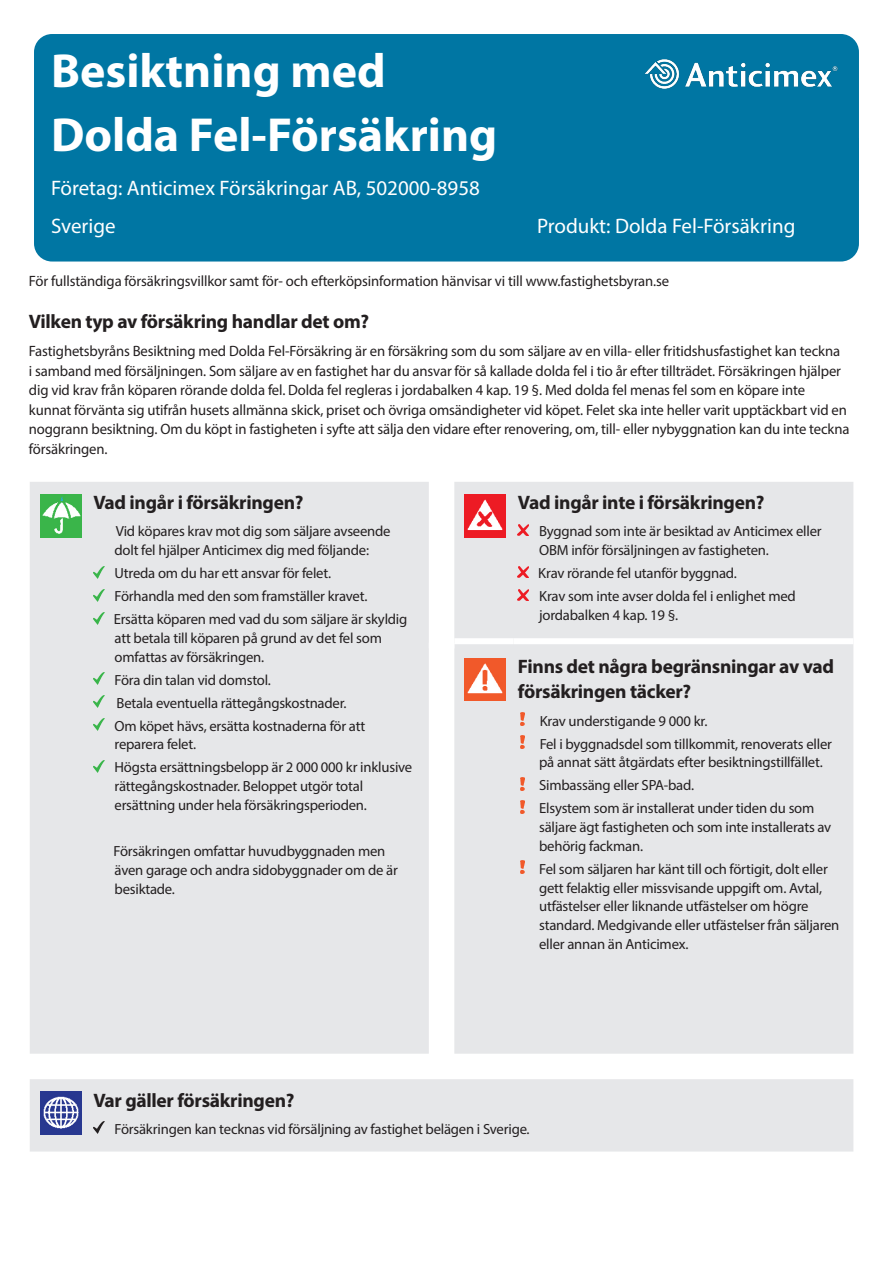
<style>
.page{position:relative;width:893px;height:1263px;background:#fff}
.page>*{position:absolute;margin:0;border:0;box-sizing:border-box;transform-origin:0 0}
.Form_title{font:700 48px "Myriad Pro";color:#fff}
.Company_Product_head{font:21px "Myriad Pro";color:#fff}
.Cover_subhead{font:700 19.5px/25.5px "Myriad Pro";letter-spacing:-.015em;color:#231f20}
.Form_intro{font:15px/19.5px "Myriad Pro";letter-spacing:-.01em;color:#231f20}
.Covered_bullets{font:14.7px/18.8px "Myriad Pro";letter-spacing:-.015em;color:#231f20}
</style>
<div class="page">
<div style="left:34px;top:34px;width:825px;height:227px;background:#0076a3;border-radius:18px"></div>
<div style="left:30px;top:482px;width:823px;height:669px;background:#e6e7e9"></div>
<div style="left:454px;top:638px;width:60px;height:6px;background:#fff"></div>
<div style="left:514px;top:638px;width:339px;height:6px;background:#fff"></div>
<div style="left:429px;top:642px;width:25px;height:6px;background:#fff"></div>
<img style="left:40px;top:495px;width:41px;height:42px">
<svg style="left:93px;top:566px;width:11px;height:12px"></svg>
<svg style="left:93px;top:589px;width:11px;height:12px"></svg>
<svg style="left:93px;top:612px;width:11px;height:12px"></svg>
<svg style="left:93px;top:673px;width:11px;height:12px"></svg>
<svg style="left:93px;top:696px;width:11px;height:12px"></svg>
<svg style="left:93px;top:719px;width:11px;height:12px"></svg>
<svg style="left:93px;top:760px;width:11px;height:12px"></svg>
<img style="left:465px;top:495px;width:41px;height:42px">
<svg style="left:518px;top:524px;width:11px;height:11px"></svg>
<svg style="left:518px;top:566px;width:11px;height:11px"></svg>
<svg style="left:518px;top:589px;width:11px;height:11px"></svg>
<img style="left:465px;top:658px;width:41px;height:43px">
<svg style="left:521px;top:712px;width:3px;height:13px"></svg>
<svg style="left:521px;top:735px;width:3px;height:13px"></svg>
<svg style="left:521px;top:777px;width:3px;height:13px"></svg>
<svg style="left:521px;top:800px;width:3px;height:13px"></svg>
<img style="left:521px;top:860px;width:3px;height:14px">
<img style="left:40px;top:1092px;width:41px;height:42px">
<svg style="left:93px;top:1122px;width:11px;height:12px"></svg>
<img style="left:644px;top:59px;width:194px;height:30px">
<p class="Form_title" style="left:51px;top:40px;width:336px">Besiktning med</p>
<p class="Form_title" style="left:51px;top:104px;width:448px">Dolda Fel-Försäkring</p>
<p class="Company_Product_head" style="left:51px;top:175px;width:430px">Företag: Anticimex Försäkringar AB, 502000-8958</p>
<p class="Company_Product_head" style="left:51px;top:213px;width:66px">Sverige</p>
<p class="Company_Product_head" style="left:537px;top:213px;width:260px">Produkt: Dolda Fel-Försäkring</p>
<p class="Form_intro" style="left:29px;top:271px;width:642px">För fullständiga försäkringsvillkor samt för- och efterköpsinformation hänvisar vi till www.fastighetsbyran.se</p>
<p class="Cover_subhead" style="left:29px;top:308px;width:342px">Vilken typ av försäkring handlar det om?</p>
<p class="Form_intro" style="left:29px;top:341px;width:822px">Fastighetsbyråns Besiktning med Dolda Fel-Försäkring är en försäkring som du som säljare av en villa- eller fritidshusfastighet kan teckna<br>i samband med försäljningen. Som säljare av en fastighet har du ansvar för så kallade dolda fel i tio år efter tillträdet. Försäkringen hjälper dig vid krav från köparen rörande dolda fel. Dolda fel regleras i jordabalken 4 kap. 19 §. Med dolda fel menas fel som en köpare inte kunnat förvänta sig utifrån husets allmänna skick, priset och övriga omsändigheter vid köpet. Felet ska inte heller varit upptäckbart vid en noggrann besiktning. Om du köpt in fastigheten i syfte att sälja den vidare efter renovering, om, till- eller nybyggnation kan du inte teckna försäkringen.</p>
<p class="Cover_subhead" style="left:93px;top:489px;width:212px">Vad ingår i försäkringen?</p>
<p class="Covered_bullets" style="left:115px;top:522px;width:278px">Vid köpares krav mot dig som säljare avseende dolt fel hjälper Anticimex dig med följande:</p>
<p class="Covered_bullets" style="left:115px;top:564px;width:218px">Utreda om du har ett ansvar för felet.</p>
<p class="Covered_bullets" style="left:115px;top:587px;width:254px">Förhandla med den som framställer kravet.</p>
<p class="Covered_bullets" style="left:114px;top:610px;width:295px">Ersätta köparen med vad du som säljare är skyldig att betala till köparen på grund av det fel som omfattas av försäkringen.</p>
<p class="Covered_bullets" style="left:115px;top:670px;width:158px">Föra din talan vid domstol.</p>
<p class="Covered_bullets" style="left:117px;top:693px;width:231px">Betala eventuella rättegångskostnader.</p>
<p class="Covered_bullets" style="left:115px;top:716px;width:252px">Om köpet hävs, ersätta kostnaderna för att reparera felet.</p>
<p class="Covered_bullets" style="left:115px;top:758px;width:299px">Högsta ersättningsbelopp är 2 000 000 kr inklusive rättegångskostnader. Beloppet utgör total ersättning under hela försäkringsperioden.</p>
<p class="Covered_bullets" style="left:114px;top:841px;width:286px">Försäkringen omfattar huvudbyggnaden men även garage och andra sidobyggnader om de är besiktade.</p>
<p class="Cover_subhead" style="left:518px;top:489px;width:248px">Vad ingår inte i försäkringen?</p>
<p class="Covered_bullets" style="left:539px;top:522px;width:284px">Byggnad som inte är besiktad av Anticimex eller<br>OBM inför försäljningen av fastigheten.</p>
<p class="Covered_bullets" style="left:538px;top:564px;width:200px">Krav rörande fel utanför byggnad.</p>
<p class="Covered_bullets" style="left:539px;top:587px;width:258px">Krav som inte avser dolda fel i enlighet med jordabalken 4 kap. 19 §.</p>
<p class="Cover_subhead" style="left:518px;top:653px;width:318px">Finns det några begränsningar av vad försäkringen täcker?</p>
<p class="Covered_bullets" style="left:540px;top:711px;width:169px">Krav understigande 9 000 kr.</p>
<p class="Covered_bullets" style="left:539px;top:734px;width:294px">Fel i byggnadsdel som tillkommit, renoverats eller på annat sätt åtgärdats efter besiktningstillfället.</p>
<p class="Covered_bullets" style="left:539px;top:776px;width:156px">Simbassäng eller SPA-bad.</p>
<p class="Covered_bullets" style="left:539px;top:799px;width:294px">Elsystem som är installerat under tiden du som säljare ägt fastigheten och som inte installerats av behörig fackman.</p>
<p class="Covered_bullets" style="left:539px;top:859px;width:302px">Fel som säljaren har känt till och förtigit, dolt eller gett felaktig eller missvisande uppgift om. Avtal, utfästelser eller liknande utfästelser om högre standard. Medgivande eller utfästelser från säljaren eller annan än Anticimex.</p>
<p class="Cover_subhead" style="left:93px;top:1086px;width:203px">Var gäller försäkringen?</p>
<p class="Covered_bullets" style="left:115px;top:1119px;width:417px">Försäkringen kan tecknas vid försäljning av fastighet belägen i Sverige.</p>
</div>
